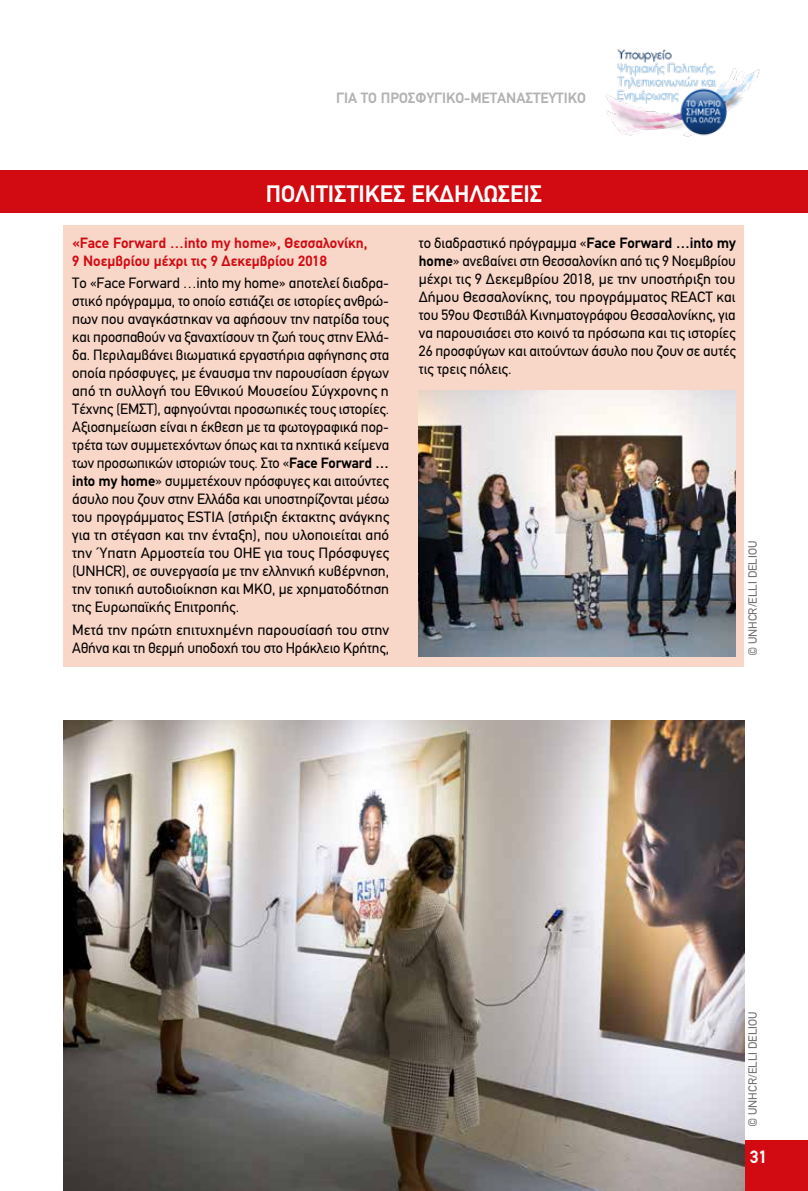
<style>
.page{position:relative;width:808px;height:1191px;background:#fff}
.page>*{position:absolute;margin:0;border:0;box-sizing:border-box;transform-origin:0 0}
.t1{font:700 24px "PF Din Text";color:#fff}
.t2{font:700 18px "PF Din Text";color:#fff}
.t3{font:15px/18px "PF Din Text";color:#000;text-align:justify}
.t4{font:700 15px/18px "PF Din Text";color:#d20a11}
.t5{font:700 15px "PF Din Text";color:#b3b2b2}
.t6{font:12px "PF Din Text";color:#706f6f}
.s1{font-weight:700}
</style>
<div class="page">
<img style="left:605px;top:49px;width:155px;height:88px">
<div style="left:745px;top:1140px;width:63px;height:51px;background:#d20a11"></div>
<div style="left:0;top:170px;width:808px;height:43px;background:#d20a11"></div>
<div style="left:64px;top:225px;width:680px;height:441px;background:#f8d6c8"></div>
<img style="left:419px;top:390px;width:317px;height:266px">
<img style="left:64px;top:720px;width:680px;height:471px">
<p class="t5" style="left:336px;top:89px;width:251px">ΓΙΑ ΤΟ ΠΡΟΣΦΥΓΙΚΟ-ΜΕΤΑΝΑΣΤΕΥΤΙΚΟ</p>
<h1 class="t1" style="left:266px;top:180px;width:278px">ΠΟΛΙΤΙΣΤΙΚΕΣ ΕΚΔΗΛΩΣΕΙΣ</h1>
<p class="t4" style="left:72px;top:234px;width:297px">«Face Forward …into my home», Θεσσαλονίκη,<br>9 Νοεμβρίου μέχρι τις 9 Δεκεμβρίου 2018</p>
<p class="t3" style="left:72px;top:274px;width:319px">Το «Face Forward …into my home» αποτελεί διαδρα&shy;στικό πρόγραμμα, το οποίο εστιάζει σε ιστορίες ανθρώ&shy;πων που αναγκάστηκαν να αφήσουν την πατρίδα τους και προσπαθούν να ξαναχτίσουν τη ζωή τους στην Ελλά&shy;δα. Περιλαμβάνει βιωματικά εργαστήρια αφήγησης στα οποία πρόσφυγες, με έναυσμα την παρουσίαση έργων από τη συλλογή του Εθνικού Μουσείου Σύγχρονης n Τέχνης (ΕΜΣΤ), αφηγούνται προσωπικές τους ιστορίες.<br>Aξιοσημείωση είναι η έκθεση με τα φωτογραφικά πορ&shy;τρέτα των συμμετεχόντων όπως και τα ηχητικά κείμενα των προσωπικών ιστοριών τους. Στο «<span class="s1">Face Forward … into my home</span>» συμμετέχουν πρόσφυγες και αιτούντες άσυλο που ζουν στην Ελλάδα και υποστηρίζονται μέσω του προγράμματος ESTIA (στήριξη έκτακτης ανάγκης για τη στέγαση και την ένταξη), που υλοποιείται από την Ύπατη Αρμοστεία του ΟΗΕ για τους Πρόσφυγες (UNHCR), σε συνεργασία με την ελληνική κυβέρνηση, την τοπική αυτοδιοίκηση και ΜΚΟ, με χρηματοδότηση της Ευρωπαϊκής Επιτροπής.</p>
<p class="t3" style="left:72px;top:620px;width:318px">Μετά την πρώτη επιτυχημένη παρουσίασή του στην<br>Αθήνα και τη θερμή υποδοχή του στο Ηράκλειο Κρήτης,</p>
<p class="t3" style="left:419px;top:234px;width:318px">το διαδραστικό πρόγραμμα «<span class="s1">Face Forward …into my home</span>» ανεβαίνει στη Θεσσαλονίκη από τις 9 Νοεμβρίου μέχρι τις 9 Δεκεμβρίου 2018, με την υποστήριξη του Δήμου Θεσσαλονίκης, του προγράμματος REACT και του 59ου Φεστιβάλ Κινηματογράφου Θεσσαλονίκης, για να παρουσιάσει στο κοινό τα πρόσωπα και τις ιστορίες 26 προσφύγων και αιτούντων άσυλο που ζουν σε αυτές τις τρεις πόλεις.</p>
<p class="t6" style="left:746px;top:656px;width:117px;rotate:-90deg">© UNHCR/ELLI DELIOU</p>
<p class="t6" style="left:746px;top:1127px;width:117px;rotate:-90deg">© UNHCR/ELLI DELIOU</p>
<p class="t2" style="left:750px;top:1146px;width:19px">31</p>
</div>
